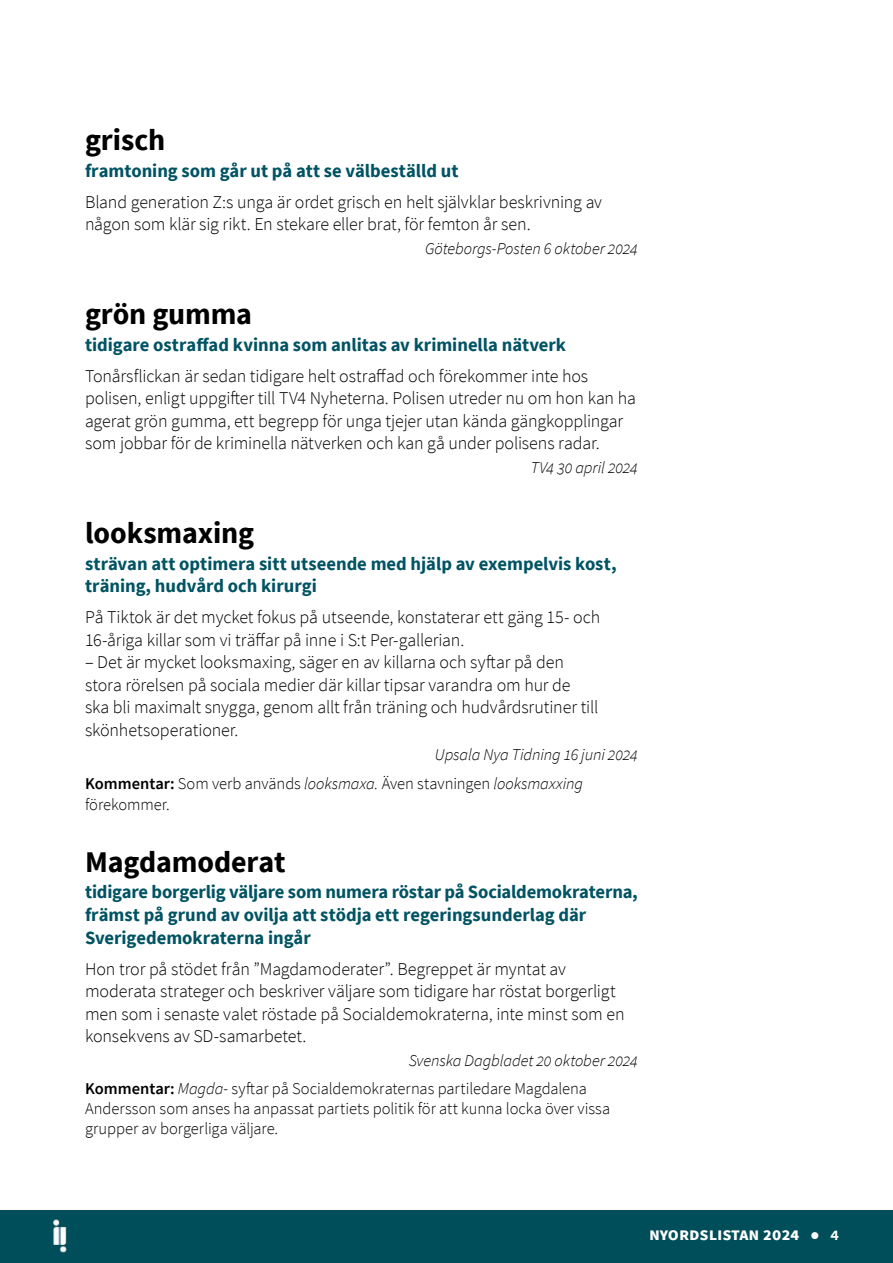
<style>
.page{position:relative;width:893px;height:1263px;background:#fff}
.page>*{position:absolute;margin:0;border:0;box-sizing:border-box;transform-origin:0 0}
.Rubrik_2{font:700 30px "Source Sans Pro";letter-spacing:-.005em;color:#000}
.Fakta_bröd_-_fet__definition{font:700 18.6px/22.5px "Source Sans Pro";color:#005363}
.Citat{font:300 18px/22.5px "Source Sans Pro";letter-spacing:-.01em;color:#000}
.t1{font:700 18px "Source Sans Pro";color:#fff}
.Fakta_bröd_-_kommentar{font:300 16.5px/19.8px "Source Sans Pro";letter-spacing:-.005em;color:#000}
.Citatkälla{font:italic 300 16.5px "Source Sans Pro";letter-spacing:-.01em;color:#000}
.s1{font-weight:600}
.s2{font-style:italic}
</style>
<div class="page">
<div style="left:0;top:1210px;width:893px;height:53px;background:#004e5a"></div>
<img style="left:53px;top:1219px;width:14px;height:34px">
<h2 class="Rubrik_2" style="left:85px;top:120px;width:82px">grisch</h2>
<p class="Fakta_bröd_-_fet__definition" style="left:85px;top:159px;width:375px">framtoning som går ut på att se välbeställd ut</p>
<p class="Citat" style="left:85px;top:191px;width:519px">Bland generation Z:s unga är ordet grisch en helt självklar beskrivning av någon som klär sig rikt. En stekare eller brat, för femton år sen.</p>
<p class="Citatkälla" style="left:425px;top:238px;width:214px">Göteborgs-Posten 6 oktober 2024</p>
<h2 class="Rubrik_2" style="left:85px;top:294px;width:169px">grön gumma</h2>
<p class="Fakta_bröd_-_fet__definition" style="left:85px;top:333px;width:483px">tidigare ostraffad kvinna som anlitas av kriminella nätverk</p>
<p class="Citat" style="left:85px;top:365px;width:552px">Tonårsflickan är sedan tidigare helt ostraffad och förekommer inte hos polisen, enligt uppgifter till TV4 Nyheterna. Polisen utreder nu om hon kan ha agerat grön gumma, ett begrepp för unga tjejer utan kända gängkopplingar som jobbar för de kriminella nätverken och kan gå under polisens radar.</p>
<p class="Citatkälla" style="left:531px;top:457px;width:109px">TV4 30 april 2024</p>
<h2 class="Rubrik_2" style="left:85px;top:513px;width:171px">looksmaxing</h2>
<p class="Fakta_bröd_-_fet__definition" style="left:85px;top:552px;width:533px">strävan att optimera sitt utseende med hjälp av exempelvis kost, träning, hudvård och kirurgi</p>
<p class="Citat" style="left:85px;top:606px;width:517px">På Tiktok är det mycket fokus på utseende, konstaterar ett gäng 15- och<br>16-åriga killar som vi träffar på inne i S:t Per-gallerian.</p>
<p class="Citat" style="left:85px;top:651px;width:515px">– Det är mycket looksmaxing, säger en av killarna och syftar på den stora rörelsen på sociala medier där killar tipsar varandra om hur de ska bli maximalt snygga, genom allt från träning och hudvårdsrutiner till skönhetsoperationer.</p>
<p class="Citatkälla" style="left:435px;top:744px;width:204px">Upsala Nya Tidning 16 juni 2024</p>
<p class="Fakta_bröd_-_kommentar" style="left:85px;top:773px;width:500px;line-height:21px"><span class="s1">Kommentar:</span> Som verb används <span class="s2">looksmaxa.</span> Även stavningen <span class="s2">looksmaxxing </span>förekommer.</p>
<h2 class="Rubrik_2" style="left:85px;top:841px;width:202px">Magdamoderat</h2>
<p class="Fakta_bröd_-_fet__definition" style="left:85px;top:881px;width:554px">tidigare borgerlig väljare som numera röstar på Socialdemokraterna, främst på grund av ovilja att stödja ett regeringsunderlag där<br>Sverigedemokraterna ingår</p>
<p class="Citat" style="left:85px;top:957px;width:541px">Hon tror på stödet från ”Magdamoderater”. Begreppet är myntat av moderata strateger och beskriver väljare som tidigare har röstat borgerligt men som i senaste valet röstade på Socialdemokraterna, inte minst som en konsekvens av SD-samarbetet.</p>
<p class="Citatkälla" style="left:409px;top:1050px;width:231px">Svenska Dagbladet 20 oktober 2024</p>
<p class="Fakta_bröd_-_kommentar" style="left:85px;top:1079px;width:527px"><span class="s1">Kommentar:</span> <span class="s2">Magda-</span> syftar på Socialdemokraternas partiledare Magdalena<br>Andersson som anses ha anpassat partiets politik för att kunna locka över vissa grupper av borgerliga väljare.</p>
<p class="t1" style="left:649px;top:1222px;width:192px">nyordslistan 2024 ● <span class="s1">4</span></p>
</div>
